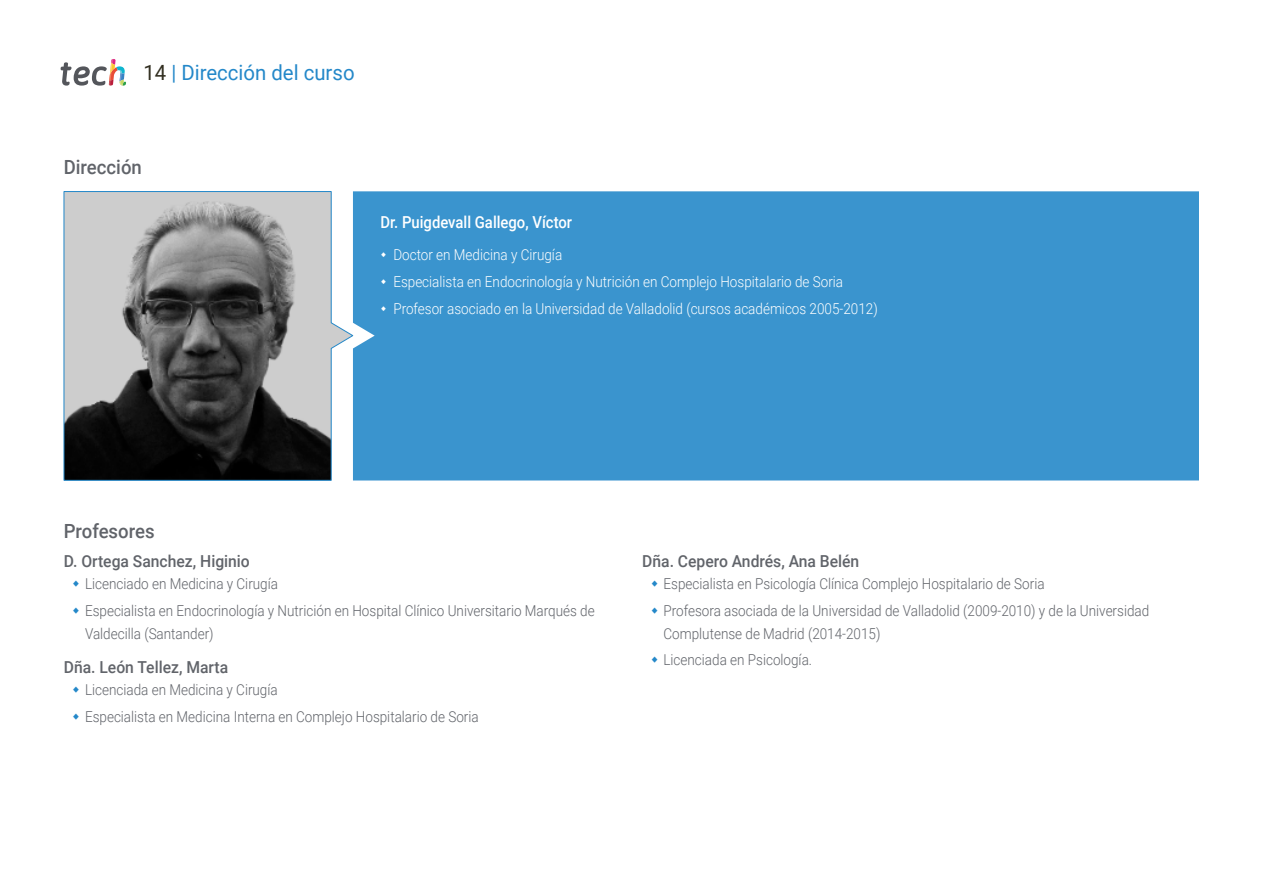
<style>
.page{position:relative;width:1263px;height:893px;background:#fff}
.page>*{position:absolute;margin:0;border:0;box-sizing:border-box;transform-origin:0 0}
.t1{font:21px "Roboto";color:#2488c9}
.t2{font:500 19.5px "Roboto";color:#61646a;scale:.95 1}
.t3{font:500 16.5px "Roboto";color:#61646a;scale:.95 1}
.t4{font:500 16.5px "Roboto";color:#fff;scale:.9 1}
.t5{font:300 15px/26.7px "Roboto";color:#61646a;scale:.9 1}
.t6{font:300 15px/26.7px "Roboto";color:#fff;scale:.9 1}
.s1{color:#312e20}
</style>
<div class="page">
<svg style="left:61px;top:59px;width:65px;height:27px"></svg>
<div style="left:353px;top:191px;width:846px;height:289px;background:#3a94ce"></div>
<svg style="left:64px;top:191px;width:289px;height:290px;background:#7e7f80"></svg>
<svg style="left:381px;top:252px;width:5px;height:5px"></svg>
<svg style="left:381px;top:279px;width:5px;height:5px"></svg>
<svg style="left:381px;top:306px;width:5px;height:5px"></svg>
<h1 class="t1" style="left:144px;top:57px;width:213px"><span class="s1">14</span> | Dirección del curso</h1>
<h2 class="t2" style="left:64px;top:154px;width:84px">Dirección</h2>
<p class="t4" style="left:381px;top:211px;width:214px">Dr. Puigdevall Gallego, Víctor</p>
<p class="t6" style="left:393px;top:241px;width:540px">Doctor en Medicina y Cirugía<br>Especialista en Endocrinología y Nutrición en Complejo Hospitalario de Soria<br>Profesor asociado en la Universidad de Valladolid (cursos académicos 2005-2012)</p>
<h2 class="t2" style="left:64px;top:517px;width:97px">Profesores</h2>
<p class="t3" style="left:64px;top:550px;width:197px">D. Ortega Sanchez, Higinio</p>
<p class="t5" style="left:85px;top:570px;width:568px">Licenciado en Medicina y Cirugía<br>Especialista en Endocrinología y Nutrición en Hospital Clínico Universitario Marqués de</p>
<p class="t5" style="left:85px;top:619px;width:144px">Valdecilla (Santander)</p>
<p class="t3" style="left:64px;top:655px;width:175px">Dña. León Tellez, Marta</p>
<p class="t5" style="left:85px;top:676px;width:439px">Licenciada en Medicina y Cirugía<br>Especialista en Medicina Interna en Complejo Hospitalario de Soria</p>
<p class="t3" style="left:642px;top:550px;width:230px">Dña. Cepero Andrés, Ana Belén</p>
<p class="t5" style="left:663px;top:570px;width:541px">Especialista en Psicología Clínica Complejo Hospitalario de Soria<br>Profesora asociada de la Universidad de Valladolid (2009-2010) y de la Universidad</p>
<p class="t5" style="left:663px;top:619px;width:243px">Complutense de Madrid (2014-2015)<br>Licenciada en Psicología.</p>
</div>
